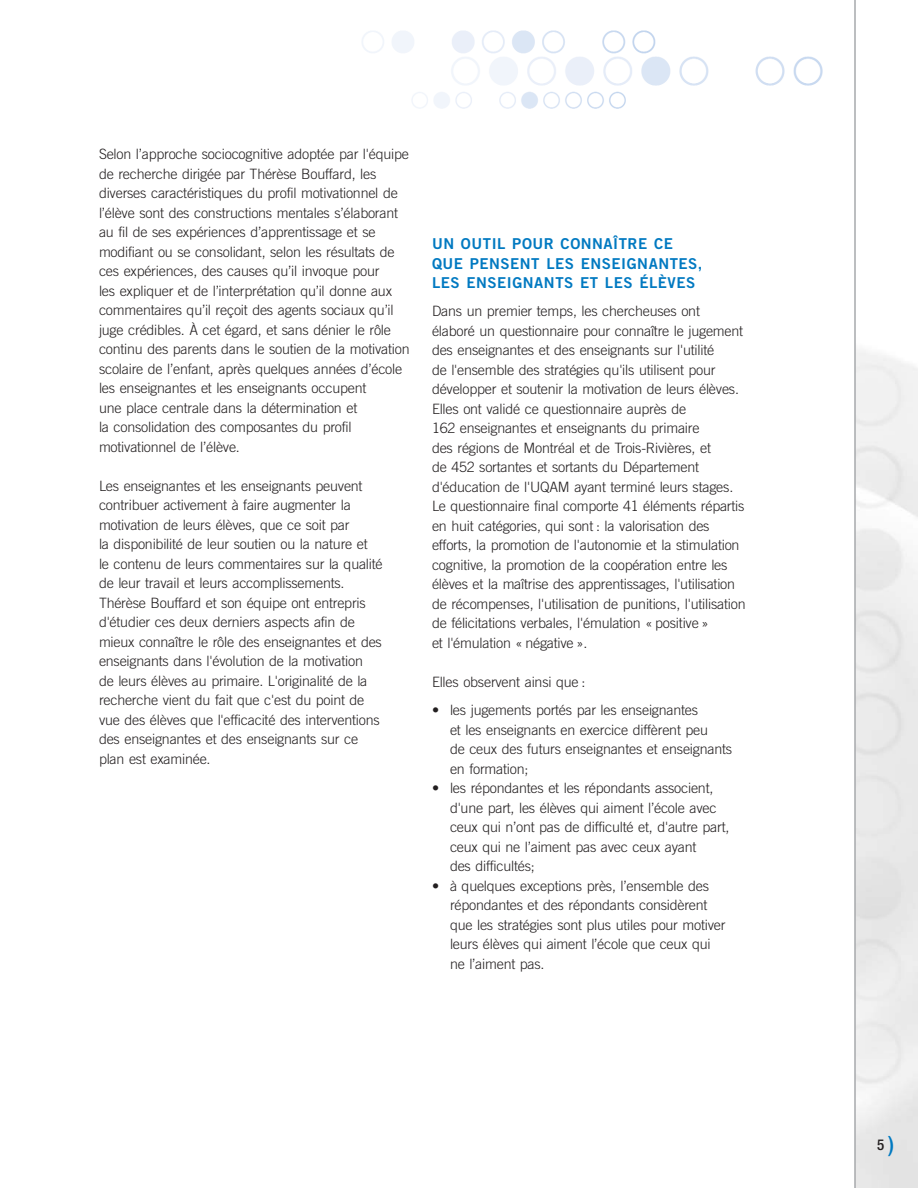
<style>
.page{position:relative;width:918px;height:1188px;background:#fff}
.page>*{position:absolute;margin:0;border:0;box-sizing:border-box;transform-origin:0 0}
.t1{font:15px/19.5px "Trade Gothic Bold Two";letter-spacing:.035em;color:#0079c1}
.t2{font:500 condensed 15px "Helvetica Neue";color:#231f20}
.t3{font:300 14.25px/19.5px "Trade Gothic";letter-spacing:-.015em;color:#231f20}
.s1{font-size:22.5px;color:#0079c1}
</style>
<div class="page">
<img style="left:362px;top:30px;width:461px;height:79px">
<hr style="left:854px;top:0;width:2px;height:1188px;background:#a7a9ac">
<p class="t3" style="left:99px;top:146px;width:312px">Selon l’approche sociocognitive adoptée par l'équipe de recherche dirigée par Thérèse Bouffard, les diverses caractéristiques du profil motivationnel de l’élève sont des constructions mentales s’élaborant au fil de ses expériences d’apprentissage et se modifiant ou se consolidant, selon les résultats de ces expériences, des causes qu’il invoque pour<br>les expliquer et de l’interprétation qu’il donne aux commentaires qu’il reçoit des agents sociaux qu’il juge crédibles. À cet égard, et sans dénier le rôle continu des parents dans le soutien de la motivation scolaire de l’enfant, après quelques années d’école les enseignantes et les enseignants occupent<br>une place centrale dans la détermination et<br>la consolidation des composantes du profil motivationnel de l’élève.</p>
<p class="t3" style="left:99px;top:478px;width:285px">Les enseignantes et les enseignants peuvent contribuer activement à faire augmenter la motivation de leurs élèves, que ce soit par<br>la disponibilité de leur soutien ou la nature et<br>le contenu de leurs commentaires sur la qualité de leur travail et leurs accomplissements.<br>Thérèse Bouffard et son équipe ont entrepris d'étudier ces deux derniers aspects afin de mieux connaître le rôle des enseignantes et des enseignants dans l'évolution de la motivation<br>de leurs élèves au primaire. L'originalité de la recherche vient du fait que c'est du point de vue des élèves que l'efficacité des interventions des enseignantes et des enseignants sur ce plan est examinée.</p>
<p class="t1" style="left:432px;top:236px;width:272px">UN OUTIL POUR CONNAÎTRE CE<br>QUE PENSENT LES ENSEIGNANTES,<br>LES ENSEIGNANTS ET LES ÉLÈVES</p>
<p class="t3" style="left:432px;top:303px;width:315px">Dans un premier temps, les chercheuses ont élaboré un questionnaire pour connaître le jugement des enseignantes et des enseignants sur l'utilité<br>de l'ensemble des stratégies qu'ils utilisent pour développer et soutenir la motivation de leurs élèves.<br>Elles ont validé ce questionnaire auprès de<br>162 enseignantes et enseignants du primaire<br>des régions de Montréal et de Trois-Rivières, et<br>de 452 sortantes et sortants du Département d'éducation de l'UQAM ayant terminé leurs stages.<br>Le questionnaire final comporte 41 éléments répartis en huit catégories, qui sont : la valorisation des efforts, la promotion de l'autonomie et la stimulation cognitive, la promotion de la coopération entre les élèves et la maîtrise des apprentissages, l'utilisation de récompenses, l'utilisation de punitions, l'utilisation de félicitations verbales, l'émulation « positive »<br>et l'émulation « négative ».</p>
<p class="t3" style="left:432px;top:674px;width:155px">Elles observent ainsi que :</p>
<p class="t3" style="left:450px;top:702px;width:284px;text-indent:-18px">• les jugements portés par les enseignantes<br>et les enseignants en exercice diffèrent peu<br>de ceux des futurs enseignantes et enseignants en formation;</p>
<p class="t3" style="left:450px;top:780px;width:281px;text-indent:-18px">• les répondantes et les répondants associent, d'une part, les élèves qui aiment l’école avec ceux qui n’ont pas de difficulté et, d'autre part, ceux qui ne l’aiment pas avec ceux ayant<br>des difficultés;</p>
<p class="t3" style="left:450px;top:878px;width:277px;text-indent:-18px">• à quelques exceptions près, l’ensemble des répondantes et des répondants considèrent que les stratégies sont plus utiles pour motiver leurs élèves qui aiment l’école que ceux qui ne l’aiment pas.</p>
<p class="t2" style="left:877px;top:1139px;width:18px">5 <span class="s1">)</span></p>
</div>
